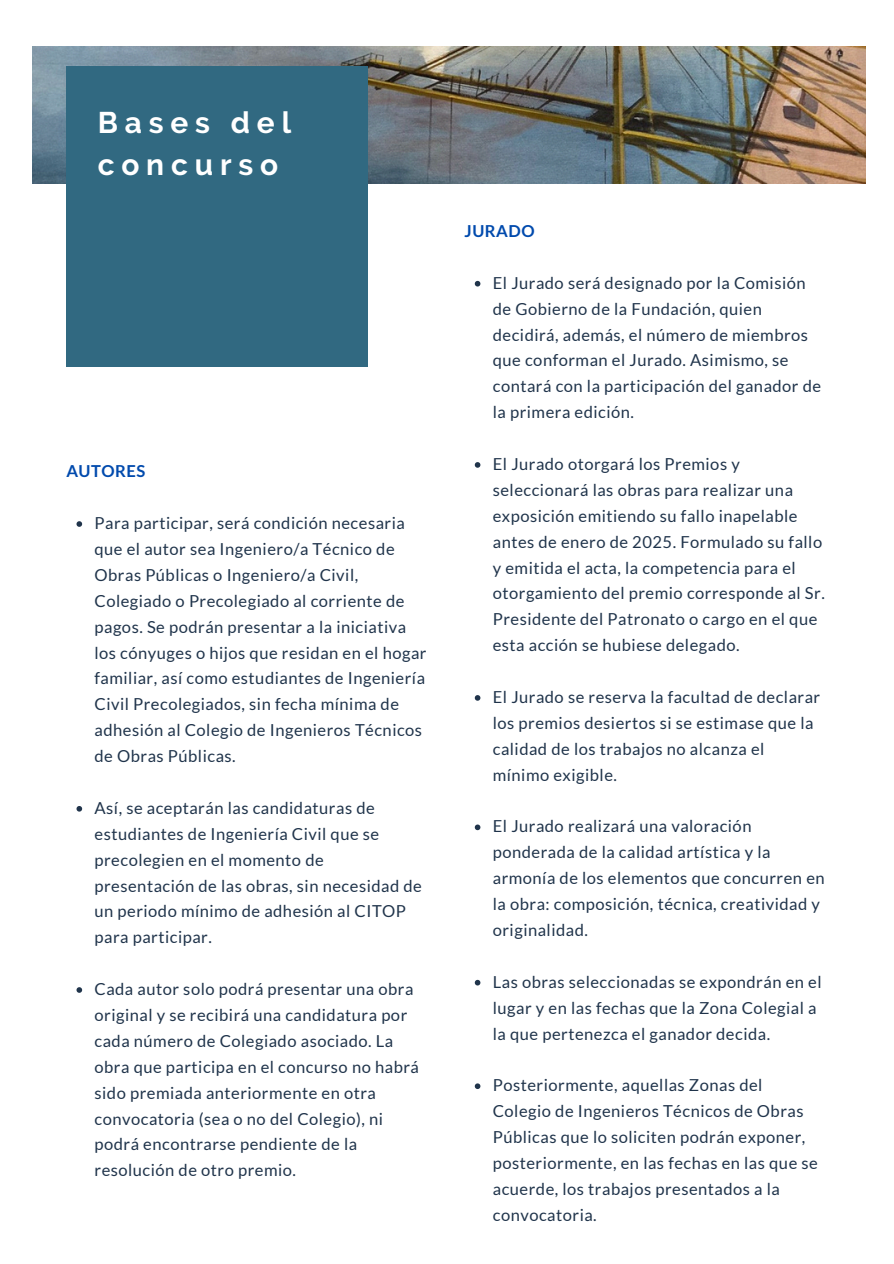
<style>
.page{position:relative;width:894px;height:1264px;background:#fff}
.page>*{position:absolute;margin:0;border:0;box-sizing:border-box;transform-origin:0 0}
.t1{font:700 29.85px/41.7px "Raleway";letter-spacing:.23em;color:#fff}
.t2{font:16.5px/25.8px "Lato";letter-spacing:.03em;color:#20344b}
.t3{font:700 16.5px "Lato";letter-spacing:.03em;color:#004aad}
</style>
<div class="page">
<svg style="left:76px;top:521px;width:6px;height:6px"></svg>
<svg style="left:76px;top:806px;width:6px;height:5px"></svg>
<svg style="left:76px;top:987px;width:6px;height:5px"></svg>
<svg style="left:474px;top:281px;width:6px;height:5px"></svg>
<svg style="left:474px;top:462px;width:6px;height:6px"></svg>
<svg style="left:474px;top:695px;width:6px;height:5px"></svg>
<svg style="left:474px;top:824px;width:6px;height:6px"></svg>
<svg style="left:474px;top:979px;width:6px;height:6px"></svg>
<svg style="left:474px;top:1083px;width:6px;height:6px"></svg>
<img style="left:33px;top:46px;width:832px;height:138px">
<div style="left:66px;top:66px;width:302px;height:300px;background:#316981"></div>
<p class="t1" style="left:98px;top:102px;width:195px">Bases del concurso</p>
<h1 class="t3" style="left:66px;top:461px;width:80px">AUTORES</h1>
<h2 class="t2" style="left:94px;top:510px;width:333px">Para participar, será condición necesaria que el autor sea Ingeniero/a Técnico de Obras Públicas o Ingeniero/a Civil, Colegiado o Precolegiado al corriente de pagos. Se podrán presentar a la iniciativa los cónyuges o hijos que residan en el hogar familiar, así como estudiantes de Ingeniería Civil Precolegiados, sin fecha mínima de adhesión al Colegio de Ingenieros Técnicos de Obras Públicas.</h2>
<p class="t2" style="left:94px;top:794px;width:329px">Así, se aceptarán las candidaturas de estudiantes de Ingeniería Civil que se precolegien en el momento de presentación de las obras, sin necesidad de un periodo mínimo de adhesión al CITOP para participar.</p>
<p class="t2" style="left:94px;top:975px;width:326px">Cada autor solo podrá presentar una obra original y se recibirá una candidatura por cada número de Colegiado asociado. La obra que participa en el concurso no habrá sido premiada anteriormente en otra convocatoria (sea o no del Colegio), ni podrá encontrarse pendiente de la resolución de otro premio.</p>
<p class="t3" style="left:464px;top:221px;width:71px">JURADO</p>
<p class="t2" style="left:492px;top:269px;width:330px">El Jurado será designado por la Comisión de Gobierno de la Fundación, quien decidirá, además, el número de miembros que conforman el Jurado. Asimismo, se contará con la participación del ganador de la primera edición.</p>
<p class="t2" style="left:492px;top:450px;width:333px">El Jurado otorgará los Premios y seleccionará las obras para realizar una exposición emitiendo su fallo inapelable antes de enero de 2025. Formulado su fallo y emitida el acta, la competencia para el otorgamiento del premio corresponde al Sr.<br>Presidente del Patronato o cargo en el que esta acción se hubiese delegado.</p>
<p class="t2" style="left:492px;top:683px;width:329px">El Jurado se reserva la facultad de declarar los premios desiertos si se estimase que la calidad de los trabajos no alcanza el mínimo exigible.</p>
<h2 class="t2" style="left:492px;top:813px;width:333px">El Jurado realizará una valoración ponderada de la calidad artística y la armonía de los elementos que concurren en la obra: composición, técnica, creatividad y originalidad.</h2>
<p class="t2" style="left:492px;top:968px;width:330px">Las obras seleccionadas se expondrán en el lugar y en las fechas que la Zona Colegial a la que pertenezca el ganador decida.</p>
<p class="t2" style="left:492px;top:1071px;width:326px">Posteriormente, aquellas Zonas del Colegio de Ingenieros Técnicos de Obras Públicas que lo soliciten podrán exponer, posteriormente, en las fechas en las que se acuerde, los trabajos presentados a la convocatoria.</p>
</div>
